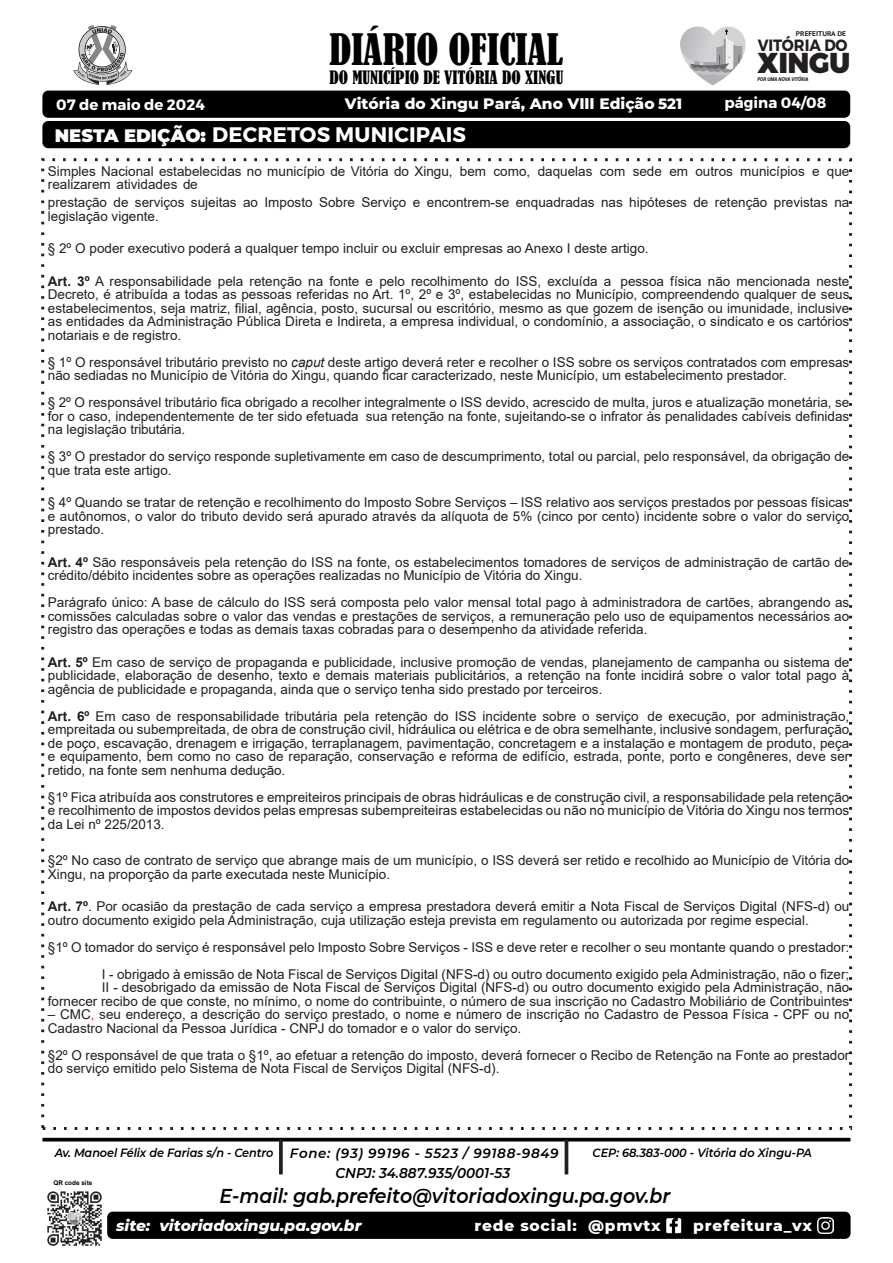
<style>
.page{position:relative;width:893px;height:1263px;background:#fff}
.page>*{position:absolute;margin:0;border:0;box-sizing:border-box;transform-origin:0 0}
.t1{font:condensed 40.65px "Bernard";color:#000}
.t2{font:900 28.65px "Montserrat";color:#231f20;scale:.95 1}
.t3{font:700 21px "Montserrat";letter-spacing:.01em;color:#fff}
.t4{font:italic 600 20.1px "Montserrat";color:#000;scale:.95 1}
.t5{font:900 18px "Montserrat";color:#fff}
.t6{font:condensed 17.25px "Bernard";color:#000}
.t7{font:700 16.35px "Montserrat";color:#231f20;scale:.91 1}
.t8{font:800 15.45px "Montserrat";color:#fff}
.t9{font:800 15.45px "Montserrat";letter-spacing:.05em;color:#fff}
.t10{font:italic 800 15.45px "Montserrat";color:#fff}
.t11{font:700 15px "Montserrat";color:#fff}
.t12{font:italic 600 14.25px "Montserrat";color:#000;scale:.95 1}
.t13{font:13.5px/13.5px "Arial";color:#231f20}
.t14{font:italic 600 11.85px "Montserrat";color:#000;scale:.95 1}
.t15{font:700 6.75px "PT Sans";color:#231f20;scale:1.09 1}
.t16{font:700 6.45px "Arial";color:#000}
.t17{font:italic 900 5.25px "Roboto";color:#231f20;scale:.87 1}
.s1{font-size:15px}
.s2{font-weight:700}
.s3{font-style:italic}
.s4{color:#ee2d2d}
.s5{font-size:13.35px}
</style>
<div class="page">
<div style="left:107px;top:1212px;width:743px;height:27px;background:#000;border-radius:6px"></div>
<hr style="left:42px;top:1138px;width:808px;height:3px;background:#000">
<svg style="left:680px;top:27px;width:65px;height:58px"></svg>
<img style="left:47px;top:1191px;width:55px;height:55px">
<div style="left:42px;top:121px;width:808px;height:27px;background:#000;border-radius:6px"></div>
<div style="left:42px;top:91px;width:808px;height:27px;background:#000;border-radius:6px"></div>
<svg style="left:73px;top:25px;width:59px;height:60px"></svg>
<svg style="left:279px;top:1139px;width:4px;height:35px"></svg>
<hr style="left:565px;top:1139px;width:3px;height:35px;background:#231f20">
<img style="left:818px;top:1218px;width:16px;height:15px">
<svg style="left:666px;top:1218px;width:15px;height:15px"></svg>
<h1 class="t1" style="left:329px;top:26px;width:236px">DIÁRIO OFICIAL</h1>
<p class="t6" style="left:330px;top:67px;width:235px">DO MUNICÍPIO DE VITÓRIA DO XINGU</p>
<p class="t15" style="left:796px;top:29px;width:47px">PREFEITURA DE</p>
<p class="t7" style="left:758px;top:35px;width:100px">VITÓRIA DO</p>
<p class="t17" style="left:757px;top:75px;width:60px">POR UMA NOVA VITÓRIA</p>
<h2 class="t2" style="left:758px;top:45px;width:99px">XINGU</h2>
<p class="t11" style="left:56px;top:95px;width:150px">07 de maio de 2024</p>
<p class="t11" style="left:725px;top:93px;width:103px">página 04/08</p>
<p class="t8" style="left:345px;top:93px;width:339px">Vitória do Xingu Pará, Ano VIII Edição <span class="s1">521</span></p>
<h3 class="t3" style="left:212px;top:122px;width:256px">DECRETOS MUNICIPAIS</h3>
<h3 class="t5" style="left:55px;top:122px;width:153px">NESTA EDIÇÃO:</h3>
<p class="t13" style="left:48px;top:164px;width:803px">Simples Nacional estabelecidas no município de Vitória do Xingu, bem como, daquelas com sede em outros municípios e que realizarem atividades de</p>
<p class="t13" style="left:48px;top:196px;width:803px">prestação de serviços sujeitas ao Imposto Sobre Serviço e encontrem-se enquadradas nas hipóteses de retenção previstas na legislação vigente.</p>
<p class="t13" style="left:48px;top:242px;width:602px">§ 2º O poder executivo poderá a qualquer tempo incluir ou excluir empresas ao Anexo I deste artigo.</p>
<p class="t13" style="left:48px;top:274px;width:803px;text-align:justify"><span class="s2">Art. 3º</span> A responsabilidade pela retenção na fonte e pelo recolhimento do ISS, excluída a pessoa física não mencionada neste Decreto, é atribuída a todas as pessoas referidas no Art. 1º, 2º e 3º, estabelecidas no Município, compreendendo qualquer de seus estabelecimentos, seja matriz, filial, agência, posto, sucursal ou escritório, mesmo as que gozem de isenção ou imunidade, inclusive as entidades da Administração Pública Direta e Indireta, a empresa individual, o condomínio, a associação, o sindicato e os cartórios notariais e de registro.</p>
<p class="t13" style="left:48px;top:355px;width:803px">§ 1º O responsável tributário previsto no <span class="s3">caput</span> deste artigo deverá reter e recolher o ISS sobre os serviços contratados com empresas não sediadas no Município de Vitória do Xingu, quando ficar caracterizado, neste Município, um estabelecimento prestador.</p>
<p class="t13" style="left:48px;top:396px;width:803px;text-align:justify">§ 2º O responsável tributário fica obrigado a recolher integralmente o ISS devido, acrescido de multa, juros e atualização monetária, se for o caso, independentemente de ter sido efetuada sua retenção na fonte, sujeitando-se o infrator às penalidades cabíveis definidas na legislação tributária.</p>
<p class="t13" style="left:48px;top:450px;width:803px">§ 3º O prestador do serviço responde supletivamente em caso de descumprimento, total ou parcial, pelo responsável, da obrigação de que trata este artigo.</p>
<p class="t13" style="left:48px;top:496px;width:803px;text-align:justify">§ 4º Quando se tratar de retenção e recolhimento do Imposto Sobre Serviços – ISS relativo aos serviços prestados por pessoas físicas e autônomos, o valor do tributo devido será apurado através da alíquota de 5% (cinco por cento) incidente sobre o valor do serviço prestado.</p>
<p class="t13" style="left:48px;top:555px;width:803px"><span class="s2">Art. 4º</span> São responsáveis pela retenção do ISS na fonte, os estabelecimentos tomadores de serviços de administração de cartão de crédito/débito incidentes sobre as operações realizadas no Município de Vitória do Xingu.</p>
<p class="t13" style="left:48px;top:596px;width:803px;text-align:justify">Parágrafo único: A base de cálculo do ISS será composta pelo valor mensal total pago à administradora de cartões, abrangendo as comissões calculadas sobre o valor das vendas e prestações de serviços, a remuneração pelo uso de equipamentos necessários ao registro das operações e todas as demais taxas cobradas para o desempenho da atividade referida.</p>
<p class="t13" style="left:48px;top:655px;width:803px;text-align:justify"><span class="s2">Art. 5º</span> Em caso de serviço de propaganda e publicidade, inclusive promoção de vendas, planejamento de campanha ou sistema de publicidade, elaboração de desenho, texto e demais materiais publicitários, a retenção na fonte incidirá sobre o valor total pago à agência de publicidade e propaganda, ainda que o serviço tenha sido prestado por terceiros.</p>
<p class="t13" style="left:48px;top:709px;width:803px;text-align:justify"><span class="s2">Art. 6º</span> Em caso de responsabilidade tributária pela retenção do ISS incidente sobre o serviço de execução, por administração, empreitada ou subempreitada, de obra de construção civil, hidráulica ou elétrica e de obra semelhante, inclusive sondagem, perfuração de poço, escavação, drenagem e irrigação, terraplanagem, pavimentação, concretagem e a instalação e montagem de produto, peça e equipamento, bem como no caso de reparação, conservação e reforma de edifício, estrada, ponte, porto e congêneres, deve ser retido, na fonte sem nenhuma dedução.</p>
<p class="t13" style="left:48px;top:790px;width:803px;text-align:justify">§1º Fica atribuída aos construtores e empreiteiros principais de obras hidráulicas e de construção civil, a responsabilidade pela retenção e recolhimento de impostos devidos pelas empresas subempreiteiras estabelecidas ou não no município de Vitória do Xingu nos termos da Lei nº 225/2013.</p>
<p class="t13" style="left:48px;top:854px;width:803px">§2º No caso de contrato de serviço que abrange mais de um município, o ISS deverá ser retido e recolhido ao Município de Vitória do<br>Xingu, na proporção da parte executada neste Município.</p>
<p class="t13" style="left:48px;top:900px;width:803px"><span class="s2">Art. 7º</span>. Por ocasião da prestação de cada serviço a empresa prestadora deverá emitir a Nota Fiscal de Serviços Digital (NFS-d) ou outro documento exigido pela Administração, cuja utilização esteja prevista em regulamento ou autorizada por regime especial.</p>
<p class="t13" style="left:48px;top:933px;width:803px;line-height:27px;text-align:right">§1º O tomador do serviço é responsável pelo Imposto Sobre Serviços - ISS e deve reter e recolher o seu montante quando o prestador:<br>I - obrigado à emissão de Nota Fiscal de Serviços Digital (NFS-d) ou outro documento exigido pela Administração, não o fizer;</p>
<p class="t13" style="left:48px;top:981px;width:803px;text-align:right">II - desobrigado da emissão de Nota Fiscal de Serviços Digital (NFS-d) ou outro documento exigido pela Administração, não<br>fornecer recibo de que conste, no mínimo, o nome do contribuinte, o número de sua inscrição no Cadastro Mobiliário de Contribuintes</p>
<p class="t13" style="left:48px;top:1008px;width:803px">– CMC<span class="s4">,</span> seu endereço, a descrição do serviço prestado, o nome e número de inscrição no Cadastro de Pessoa Física - CPF ou no<br>Cadastro Nacional da Pessoa Jurídica - CNPJ do tomador e o valor do serviço.</p>
<p class="t13" style="left:48px;top:1048px;width:803px">§2º O responsável de que trata o §1º, ao efetuar a retenção do imposto, deverá fornecer o Recibo de Retenção na Fonte ao prestador do serviço emitido pelo Sistema de Nota Fiscal de Serviços Digital (NFS-d).</p>
<p class="t14" style="left:55px;top:1144px;width:532px">Av. Manoel Félix de Farias s/n - Centro <span class="s5">Fone: (93) 99196 - 5523 / 99188-9849</span></p>
<p class="t14" style="left:592px;top:1144px;width:232px">CEP: 68.383-000 - Vitória do Xingu-PA</p>
<p class="t12" style="left:335px;top:1163px;width:185px">CNPJ: 34.887.935/0001-53</p>
<h3 class="t4" style="left:220px;top:1182px;width:476px">E-mail: gab.prefeito@vitoriadoxingu.pa.gov.br</h3>
<p class="t10" style="left:116px;top:1214px;width:247px">site: vitoriadoxingu.pa.gov.br</p>
<p class="t9" style="left:474px;top:1214px;width:188px">rede social: @pmvtx</p>
<p class="t9" style="left:693px;top:1214px;width:120px">prefeitura_vx</p>
<p class="t16" style="left:53px;top:1178px;width:40px">QR code site</p>
</div>
